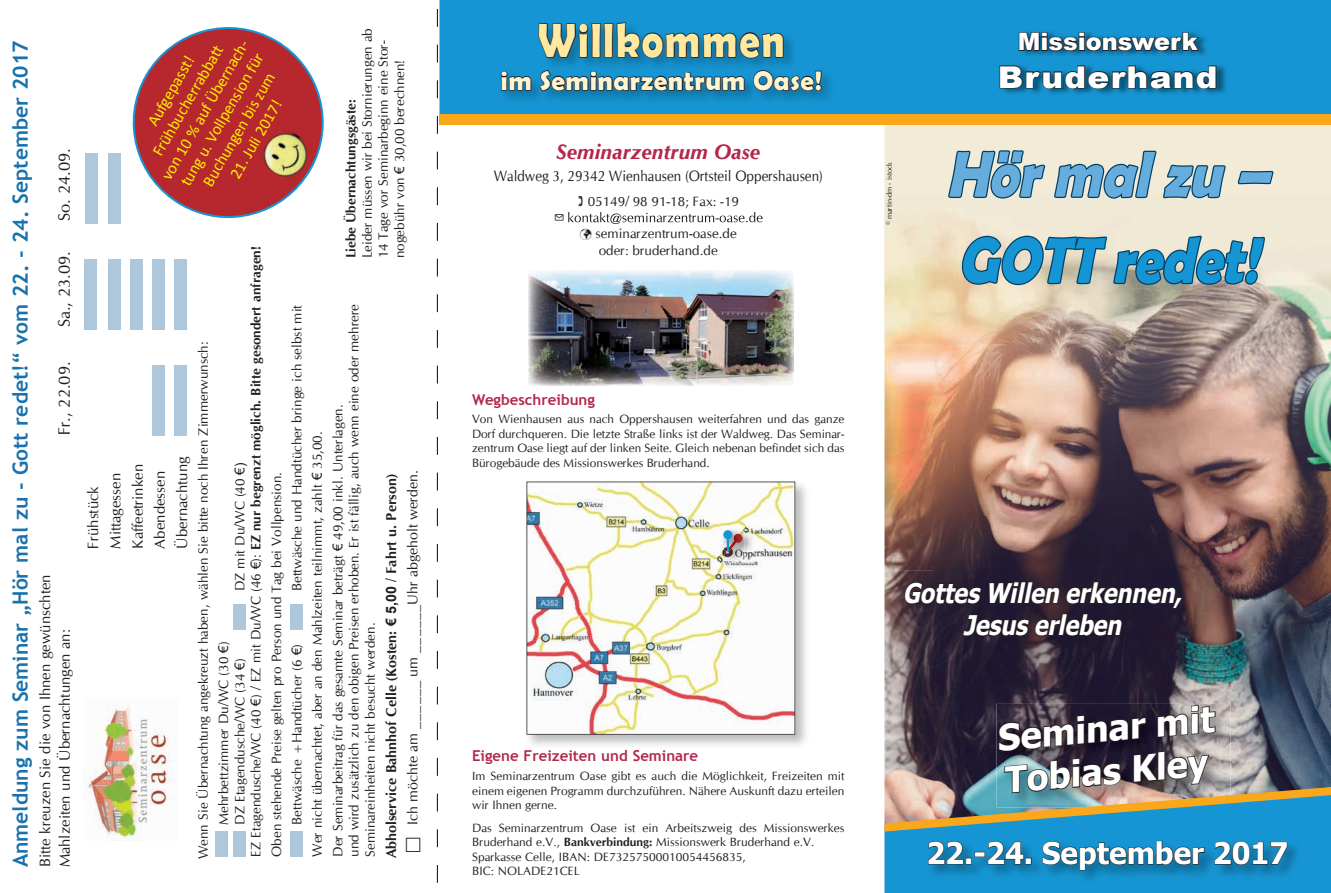
<style>
.page{position:relative;width:1331px;height:893px;background:#fff}
.page>*{position:absolute;margin:0;border:0;box-sizing:border-box;transform-origin:0 0}
.t1{font:italic 700 65.1px "Berlin Sans FB Demi";color:#1695d4;scale:.85 1}
.t2{font:italic 700 65.1px "Berlin Sans FB Demi";color:#66adde;scale:.85 1}
.t3{font:700 48.3px "Berlin Sans FB Demi";letter-spacing:.04em;color:#ffe9a0;scale:.84 1}
.t4{font:700 35.7px/42.9px "Tahoma";color:#fff}
.t5{font:900 30px "Arial";letter-spacing:.04em;color:#fff;scale:1.09 1}
.t6{font:700 29.7px "Tahoma";color:#fff}
.t7{font:italic 700 27px/32.4px "Tahoma";color:#fff;text-align:center;scale:.85 1}
.t8{font:700 27px "Berlin Sans FB Demi";letter-spacing:.02em;color:#fef4cf}
.t9{font:900 24px "Arial";color:#fff}
.t10{font:700 21px "Trebuchet MS";color:#1972ad}
.t11{font:italic 700 21px "Cg Omega";color:#b2284b}
.t12{font:16.5px "Cg Omega";color:#231f20}
.t13{font:16.35px "Calibri";color:#fff101}
.t14{font:15px/22.2px "Cg Omega";color:#231f20}
.t15{font:15px "Cg Omega";color:#231f20;scale:.9 1}
.t16{font:700 15px "Trebuchet MS";color:#b2284b}
.t17{font:700 14.25px/21.3px "Cg Omega";color:#231f20}
.t18{font:13.5px/16.2px "Cg Omega";color:#231f20}
.t19{font:700 13.5px "Cg Omega";color:#231f20}
.t20{font:12px/14.4px "Cg Omega";color:#231f20;text-align:justify}
.t21{font:7.5px "Cg Omega";color:#231f20}
.s1{font-family:"Arial"}
.s2{font-weight:700}
.s3{font-weight:400}
</style>
<div class="page">
<div style="left:884px;top:125px;width:447px;height:219px;background:#f2ebd8"></div>
<div style="left:439px;top:0;width:892px;height:114px;background:#1695d4"></div>
<img style="left:526px;top:481px;width:280px;height:265px">
<svg style="left:526px;top:482px;width:269px;height:253px"></svg>
<img style="left:744px;top:530px;width:10px;height:33px">
<img style="left:720px;top:527px;width:24px;height:36px">
<img style="left:724px;top:530px;width:20px;height:33px">
<svg style="left:723px;top:530px;width:20px;height:22px"></svg>
<img style="left:528px;top:270px;width:266px;height:116px">
<img style="left:499px;top:21px;width:337px;height:84px">
<svg style="left:500px;top:52px;width:32px;height:40px"></svg>
<svg style="left:538px;top:0;width:285px;height:114px;background:#167fb3"></svg>
<img style="left:884px;top:344px;width:50px;height:360px">
<img style="left:934px;top:344px;width:298px;height:360px">
<img style="left:1232px;top:344px;width:99px;height:360px">
<img style="left:884px;top:214px;width:447px;height:130px">
<img style="left:884px;top:704px;width:447px;height:189px">
<svg style="left:1059px;top:342px;width:99px;height:239px;background:#614c53"></svg>
<svg style="left:946px;top:0;width:328px;height:342px"></svg>
<svg style="left:903px;top:581px;width:281px;height:56px;background:#261e2d"></svg>
<div style="left:439px;top:114px;width:892px;height:11px;background:#f9a71b"></div>
<div style="left:152px;top:365px;width:13px;height:70px;background:#afc7da"></div>
<div style="left:174px;top:365px;width:13px;height:70px;background:#afc7da"></div>
<div style="left:152px;top:259px;width:13px;height:71px;background:#afc7da"></div>
<div style="left:174px;top:259px;width:13px;height:71px;background:#afc7da"></div>
<div style="left:130px;top:259px;width:13px;height:71px;background:#afc7da"></div>
<div style="left:108px;top:259px;width:13px;height:71px;background:#afc7da"></div>
<div style="left:84px;top:259px;width:13px;height:71px;background:#afc7da"></div>
<div style="left:108px;top:154px;width:13px;height:70px;background:#afc7da"></div>
<div style="left:85px;top:154px;width:13px;height:70px;background:#afc7da"></div>
<div style="left:215px;top:831px;width:13px;height:26px;background:#afc7da"></div>
<div style="left:233px;top:831px;width:13px;height:26px;background:#afc7da"></div>
<div style="left:290px;top:831px;width:13px;height:26px;background:#afc7da"></div>
<div style="left:233px;top:604px;width:13px;height:25px;background:#afc7da"></div>
<div style="left:290px;top:604px;width:13px;height:25px;background:#afc7da"></div>
<img style="left:84px;top:702px;width:92px;height:138px">
<svg style="left:437px;top:865px;width:1px;height:18px"></svg>
<svg style="left:437px;top:829px;width:1px;height:18px"></svg>
<svg style="left:437px;top:794px;width:1px;height:17px"></svg>
<svg style="left:437px;top:758px;width:1px;height:18px"></svg>
<svg style="left:437px;top:722px;width:1px;height:18px"></svg>
<svg style="left:437px;top:687px;width:1px;height:17px"></svg>
<svg style="left:437px;top:651px;width:1px;height:18px"></svg>
<svg style="left:437px;top:615px;width:1px;height:18px"></svg>
<svg style="left:437px;top:580px;width:1px;height:17px"></svg>
<svg style="left:437px;top:544px;width:1px;height:18px"></svg>
<svg style="left:437px;top:508px;width:1px;height:18px"></svg>
<svg style="left:437px;top:473px;width:1px;height:17px"></svg>
<svg style="left:437px;top:437px;width:1px;height:18px"></svg>
<svg style="left:437px;top:401px;width:1px;height:18px"></svg>
<svg style="left:437px;top:366px;width:1px;height:17px"></svg>
<svg style="left:437px;top:330px;width:1px;height:18px"></svg>
<svg style="left:437px;top:294px;width:1px;height:18px"></svg>
<svg style="left:437px;top:259px;width:1px;height:17px"></svg>
<svg style="left:437px;top:223px;width:1px;height:18px"></svg>
<svg style="left:437px;top:187px;width:1px;height:18px"></svg>
<svg style="left:437px;top:152px;width:1px;height:17px"></svg>
<svg style="left:437px;top:116px;width:1px;height:18px"></svg>
<svg style="left:437px;top:80px;width:1px;height:18px"></svg>
<svg style="left:437px;top:45px;width:1px;height:17px"></svg>
<svg style="left:437px;top:9px;width:1px;height:18px"></svg>
<svg style="left:119px;top:27px;width:205px;height:191px;fill:#b7282e"></svg>
<img style="left:256px;top:124px;width:60px;height:60px">
<svg style="left:568px;top:212px;width:194px;height:12px"></svg>
<h3 class="t10" style="left:7px;top:867px;width:828px;rotate:-90deg">Anmeldung zum Seminar „Hör mal zu - Gott redet!“ vom 22. - 24. September 2017</h3>
<p class="t12" style="left:55px;top:221px;width:74px;rotate:-90deg">So. 24.09.</p>
<p class="t12" style="left:55px;top:327px;width:78px;rotate:-90deg">Sa., 23.09.</p>
<p class="t12" style="left:55px;top:435px;width:75px;rotate:-90deg">Fr., 22.09.</p>
<p class="t14" style="left:35px;top:867px;width:294px;line-height:19.8px;rotate:-90deg">Bitte kreuzen Sie die von Ihnen gewünschten<br>Mahlzeiten und Übernachtungen an:</p>
<p class="t18" style="left:359px;top:258px;width:231px;rotate:-90deg">Leider müssen wir bei Stornierungen ab<br>14 Tage vor Seminarbeginn eine Stor&shy;nogebühr von <span class="s1">€</span> 30,00 berechnen!</p>
<p class="t13" style="left:156px;top:173px;width:171px;rotate:-60deg">von 10 % auf Übernach-</p>
<p class="t13" style="left:147px;top:149px;width:122px;rotate:-60deg">Frühbucherrabbatt</p>
<p class="t13" style="left:175px;top:179px;width:152px;rotate:-60deg">tung u. Vollpension für</p>
<p class="t13" style="left:142px;top:119px;width:79px;rotate:-60deg">Aufgepasst!</p>
<p class="t13" style="left:197px;top:179px;width:130px;rotate:-60deg">Buchungen bis zum</p>
<p class="t13" style="left:224px;top:171px;width:89px;rotate:-60deg">21. Juli 2017!</p>
<p class="t19" style="left:343px;top:258px;width:161px;rotate:-90deg">Liebe Übernachtungsgäste:</p>
<p class="t18" style="left:232px;top:857px;width:612px;text-indent:265px;rotate:-90deg">DZ mit Du/WC (40 <span class="s1">€)<br></span>EZ Etagendusche/WC (40 <span class="s1">€</span>) / EZ mit Du/WC (46 <span class="s1">€</span>): <span class="s2">EZ nur begrenzt möglich. Bitte gesondert anfragen!</span></p>
<p class="t18" style="left:287px;top:857px;width:554px;line-height:20.4px;text-indent:266px;rotate:-90deg">Bettwäsche und Handtücher bringe ich selbst mit<br>Wer nicht übernachtet, aber an den Mahlzeiten teilnimmt, zahlt <span class="s1">€</span> 35,00.<br>Der Seminarbeitrag für das gesamte Seminar beträgt <span class="s1">€</span> 49,00 inkl. Unterlagen.</p>
<p class="t18" style="left:346px;top:857px;width:555px;rotate:-90deg">und wird zusätzlich zu den obigen Preisen erhoben. Er ist fällig, auch wenn eine oder mehrere<br>Seminareinheiten nicht besucht werden.</p>
<p class="t18" style="left:193px;top:825px;width:485px;line-height:20.4px;text-indent:-34px;rotate:-90deg">Wenn Sie Übernachtung angekreuzt haben, wählen Sie bitte noch Ihren Zimmerwunsch:<br>Mehrbettzimmer Du/WC (30 <span class="s1">€</span>)</p>
<p class="t14" style="left:82px;top:549px;width:93px;rotate:-90deg">Frühstück<br>Mittagessen<br>Kaffeetrinken<br>Abendessen<br>Übernachtung</p>
<p class="t17" style="left:381px;top:825px;width:356px;text-indent:-34px;rotate:-90deg">Abholservice Bahnhof Celle (Kosten: <span class="s1">€ 5,00</span> / Fahrt u. Person)<br><span class="s3">Ich möchte am ______ um ______Uhr abgeholt werden.</span></p>
<p class="t18" style="left:266px;top:825px;width:354px;line-height:20.4px;text-indent:-32px;rotate:-90deg">Oben stehende Preise gelten pro Person und Tag bei Vollpension.<br>Bettwäsche +Handtücher (6 <span class="s1">€</span>)</p>
<p class="t18" style="left:232px;top:825px;width:168px;rotate:-90deg">DZ Etagendusche/WC (34 <span class="s1">€</span>)</p>
<h2 class="t3" style="left:538px;top:12px;width:295px">Willkommen</h2>
<h3 class="t8" style="left:500px;top:65px;width:323px">im Seminarzentrum Oase!</h3>
<h3 class="t11" style="left:556px;top:140px;width:206px">Seminarzentrum Oase</h3>
<p class="t15" style="left:494px;top:168px;width:367px">Waldweg 3, 29342 Wienhausen (Ortsteil Oppershausen)</p>
<p class="t18" style="left:588px;top:193px;width:153px">05149/ 98 91-18; Fax: -19</p>
<p class="t18" style="left:580px;top:226px;width:158px;text-align:center">✓ seminarzentrum-oase.de oder: bruderhand.de</p>
<p class="t21" style="left:885px;top:225px;width:65px;rotate:-90deg">© martin-dm - istock</p>
<p class="t16" style="left:472px;top:390px;width:125px">Wegbeschreibung</p>
<p class="t20" style="left:472px;top:412px;width:374px">Von Wienhausen aus nach Oppershausen weiterfahren und das ganze Dorf durchqueren. Die letzte Straße links ist der Waldweg. Das Seminar&shy;zentrum Oase liegt auf der linken Seite. Gleich nebenan befindet sich das Bürogebäude des Missionswerkes Bruderhand.</p>
<h3 class="t9" style="left:1018px;top:24px;width:181px">Missionswerk</h3>
<h3 class="t5" style="left:998px;top:55px;width:203px">Bruderhand</h3>
<h1 class="t2" style="left:947px;top:136px;width:397px">Hörmalzu –</h1>
<h1 class="t1" style="left:958px;top:223px;width:371px">GOTT redet!</h1>
<p class="t16" style="left:472px;top:747px;width:228px">Eigene Freizeiten und Seminare</p>
<p class="t20" style="left:472px;top:769px;width:374px">Im Seminarzentrum Oase gibt es auch die Möglichkeit, Freizeiten mit einem eigenen Programm durchzuführen. Nähere Auskunft dazu erteilen wir Ihnen gerne.</p>
<p class="t20" style="left:472px;top:821px;width:374px;text-align:left">Das Seminarzentrum Oase ist ein Arbeitszweig des Missionswerkes Bruderhand e.V., <span class="s2">Bankverbindung:</span> Missionswerk Bruderhand e.V.<br>Sparkasse Celle, IBAN: DE73257500010054456835,<br>BIC: NOLADE21CEL</p>
<h3 class="t7" style="left:903px;top:578px;width:339px">GottesWillen erkennen,<br>Jesuserleben</h3>
<h3 class="t4" style="left:995px;top:718px;width:219px;rotate:-5deg">Seminar mit<br>Tobias Kley</h3>
<h3 class="t6" style="left:926px;top:832px;width:363px">22.-24. September 2017</h3>
</div>
